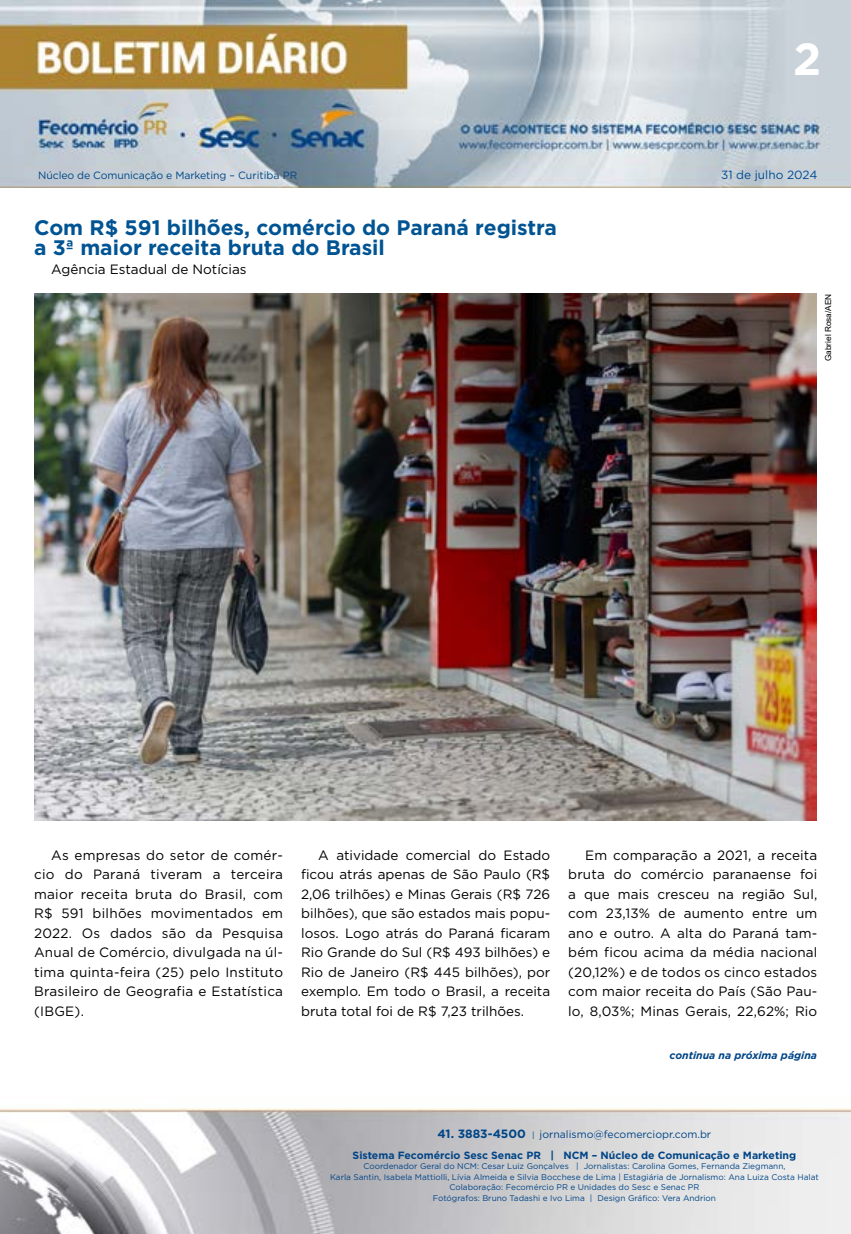
<style>
.page{position:relative;width:851px;height:1234px;background:#fff}
.page>*{position:absolute;margin:0;border:0;box-sizing:border-box;transform-origin:0 0}
.t1{font:700 45px "Gotham";color:#fff}
.t2{font:700 21px/19.5px "Gotham";color:#005493}
.t3{font:13.5px/19.5px "Gotham";color:#000;text-align:justify}
.t4{font:11.85px "Gotham";color:#004a93}
.t5{font:700 10.5px/21px "Gotham";color:#004587;text-align:center}
.t6{font:10.5px "Gotham";letter-spacing:-.01em;color:#004587}
.t7{font:italic 700 10.5px "Gotham";color:#004587}
.t8{font:8.25px/10.5px "Gotham";color:#004587;text-align:center}
.t9{font:8.25px "Arial";color:#000}
.s1{font-size:12px}
.s2{font-weight:400;font-size:8.25px}
.s3{font-weight:400}
</style>
<div class="page">
<img style="left:0;top:0;width:850px;height:188px">
<img style="left:0;top:1108px;width:850px;height:125px">
<img style="left:34px;top:294px;width:782px;height:526px">
<h1 class="t1" style="left:793px;top:29px;width:30px">2</h1>
<p class="t6" style="left:38px;top:168px;width:260px">Núcleo de Comunicação e Marketing – Curitiba PR</p>
<p class="t4" style="left:721px;top:167px;width:98px">31 de julho 2024</p>
<h2 class="t2" style="left:34px;top:218px;width:524px">Com R$ 591 bilhões, comércio do Paraná registra a 3ª maior receita bruta do Brasil</h2>
<p class="t3" style="left:51px;top:259px;width:197px">Agência Estadual de Notícias</p>
<p class="t9" style="left:822px;top:361px;width:69px;rotate:-90deg">Gabriel Rosa/AEN</p>
<p class="t3" style="left:34px;top:844px;width:250px;text-indent:17px">As empresas do setor de comér&shy;cio do Paraná tiveram a terceira maior receita bruta do Brasil, com R$ 591 bilhões movimentados em 2022. Os dados são da Pesquisa Anual de Comércio, divulgada na úl&shy;tima quinta-feira (25) pelo Instituto Brasileiro de Geografia e Estatística (IBGE).</p>
<p class="t3" style="left:301px;top:844px;width:250px;text-indent:17px">A atividade comercial do Estado ficou atrás apenas de São Paulo (R$ 2,06 trilhões) e Minas Gerais (R$ 726 bilhões), que são estados mais popu&shy;losos. Logo atrás do Paraná ficaram Rio Grande do Sul (R$ 493 bilhões) e Rio de Janeiro (R$ 445 bilhões), por exemplo. Em todo o Brasil, a receita bruta total foi de R$ 7,23 trilhões.</p>
<p class="t3" style="left:568px;top:844px;width:250px;text-indent:17px">Em comparação a 2021, a receita bruta do comércio paranaense foi a que mais cresceu na região Sul, com 23,13% de aumento entre um ano e outro. A alta do Paraná tam&shy;bém ficou acima da média nacional (20,12%) e de todos os cinco estados com maior receita do País (São Pau&shy;lo, 8,03%; Minas Gerais, 22,62%; Rio</p>
<p class="t7" style="left:669px;top:1048px;width:149px">continua na próxima página</p>
<p class="t5" style="left:352px;top:1122px;width:445px"><span class="s1">41. 3883-4500</span> <span class="s2">|</span> <span class="s3">jornalismo@fecomerciopr.com.br<br></span>Sistema Fecomércio Sesc Senac PR | NCM – Núcleo de Comunicação e Marketing</p>
<p class="t8" style="left:330px;top:1160px;width:490px">Coordenador Geral do NCM: Cesar Luiz Gonçalves | Jornalistas: Carolina Gomes, Fernanda Ziegmann,<br>Karla Santin, Isabela Mattiolli, Lívia Almeida e Silvia Bocchese de Lima | Estagiária de Jornalismo: Ana Luiza Costa Halat Colaboração: Fecomércio PR e Unidades do Sesc e Senac PR<br>Fotógrafos: Bruno Tadashi e Ivo Lima | Design Gráfico: Vera Andrion</p>
</div>
